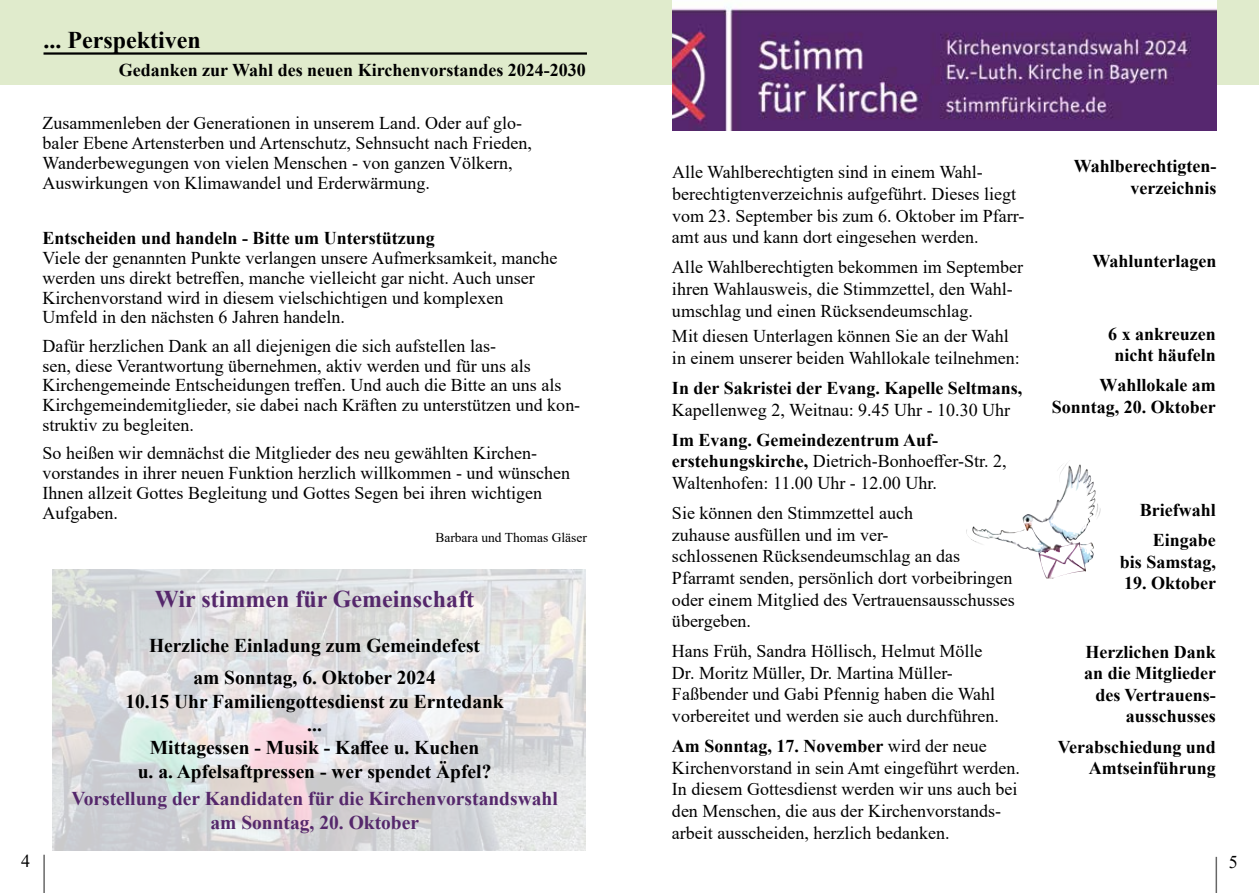
<style>
.page{position:relative;width:1259px;height:893px;background:#fff}
.page>*{position:absolute;margin:0;border:0;box-sizing:border-box;transform-origin:0 0}
.t1{font:700 24px "Times New Roman";color:#55276b}
.t2{font:700 24px "Times New Roman";color:#000}
.t3{font:700 19.5px/23.4px "Times New Roman";color:#000;text-align:center}
.t4{font:700 19.5px/23.4px "Times New Roman";color:#55276b;text-align:center}
.t5{font:18px/21.6px "Times New Roman";color:#000}
.t6{font:700 18px/21.6px "Times New Roman";color:#000;text-align:right}
.t7{font:13.5px "Times New Roman";color:#000}
.s1{font-weight:700}
</style>
<div class="page">
<div style="left:0;top:0;width:1259px;height:84px;background:#e0ebcc"></div>
<hr style="left:43px;top:855px;width:2px;height:38px;background:#000">
<hr style="left:1215px;top:857px;width:2px;height:36px;background:#000">
<img style="left:52px;top:569px;width:533px;height:281px">
<hr style="left:44px;top:52px;width:543px;height:3px;background:#000">
<img style="left:672px;top:0;width:544px;height:130px">
<img style="left:968px;top:463px;width:129px;height:115px">
<h1 class="t2" style="left:44px;top:23px;width:159px">... Perspektiven</h1>
<p class="t6" style="left:119px;top:59px;width:469px">Gedanken zur Wahl des neuen Kirchenvorstandes 2024-2030</p>
<p class="t5" style="left:43px;top:113px;width:491px;line-height:19.8px">Zusammenleben der Generationen in unserem Land. Oder auf glo&shy;baler Ebene Artensterben und Artenschutz, Sehnsucht nach Frieden, Wanderbewegungen von vielen Menschen - von ganzen Völkern, Auswirkungen von Klimawandel und Erderwärmung.</p>
<p class="t6" style="left:43px;top:227px;width:394px">Entscheiden und handeln - Bitte um Unterstützung</p>
<p class="t5" style="left:43px;top:248px;width:516px;line-height:19.8px">Viele der genannten Punkte verlangen unsere Aufmerksamkeit, manche werden uns direkt betreffen, manche vielleicht gar nicht. Auch unser Kirchenvorstand wird in diesem vielschichtigen und komplexen Umfeld in den nächsten 6 Jahren handeln.</p>
<p class="t5" style="left:43px;top:335px;width:539px;line-height:19.8px">Dafür herzlichen Dank an all diejenigen die sich aufstellen las-<br>sen, diese Verantwortung übernehmen, aktiv werden und für uns als Kirchengemeinde Entscheidungen treffen. Und auch die Bitte an uns als Kirchgemeindemitglieder, sie dabei nach Kräften zu unterstützen und kon&shy;struktiv zu begleiten.</p>
<p class="t5" style="left:43px;top:443px;width:529px;line-height:19.8px">So heißen wir demnächst die Mitglieder des neu gewählten Kirchen&shy;vorstandes in ihrer neuen Funktion herzlich willkommen - und wünschen Ihnen allzeit Gottes Begleitung und Gottes Segen bei ihren wichtigen Aufgaben.</p>
<p class="t7" style="left:435px;top:528px;width:153px">Barbara und Thomas Gläser</p>
<h1 class="t1" style="left:155px;top:582px;width:321px">Wir stimmen für Gemeinschaft</h1>
<p class="t3" style="left:149px;top:629px;width:332px;line-height:32px">Herzliche Einladung zum Gemeindefest am Sonntag, 6. Oktober 2024</p>
<p class="t3" style="left:125px;top:689px;width:380px">10.15 Uhr Familiengottesdienst zu Erntedank ...<br>Mittagessen - Musik - Kaffee u. Kuchen<br>u. a. Apfelsaftpressen - wer spendet Äpfel?</p>
<p class="t4" style="left:71px;top:787px;width:488px">Vorstellung der Kandidaten für die Kirchenvorstandswahl am Sonntag, 20. Oktober</p>
<p class="t5" style="left:672px;top:161px;width:354px">Alle Wahlberechtigten sind in einem Wahl&shy;berechtigtenverzeichnis aufgeführt. Dieses liegt vom 23. September bis zum 6. Oktober im Pfarr&shy;amt aus und kann dort eingesehen werden.</p>
<p class="t5" style="left:672px;top:256px;width:353px">Alle Wahlberechtigten bekommen im September ihren Wahlausweis, die Stimmzettel, den Wahl&shy;umschlag und einen Rücksendeumschlag.</p>
<p class="t5" style="left:672px;top:325px;width:349px">Mit diesen Unterlagen können Sie an der Wahl in einem unserer beiden Wahllokale teilnehmen:</p>
<p class="t6" style="left:672px;top:377px;width:352px">In der Sakristei der Evang. Kapelle Seltmans,</p>
<p class="t5" style="left:672px;top:398px;width:340px">Kapellenweg 2, Weitnau: 9.45 Uhr - 10.30 Uhr</p>
<p class="t5" style="left:672px;top:428px;width:336px"><span class="s1">Im Evang. Gemeindezentrum Auf&shy;erstehungskirche,</span> Dietrich-Bonhoeffer-Str. 2,<br>Waltenhofen: 11.00 Uhr - 12.00 Uhr.</p>
<p class="t5" style="left:672px;top:502px;width:344px">Sie können den Stimmzettel auch<br>zuhause ausfüllen und im ver-<br>schlossenen Rücksendeumschlag an das Pfarramt senden, persönlich dort vorbeibringen oder einem Mitglied des Vertrauensausschusses übergeben.</p>
<p class="t5" style="left:672px;top:640px;width:328px">Hans Früh, Sandra Höllisch, Helmut Mölle Dr. Moritz Müller, Dr. Martina Müller-Faßbender und Gabi Pfennig haben die Wahl vorbereitet und werden sie auch durchführen.</p>
<p class="t5" style="left:672px;top:735px;width:349px"><span class="s1">Am Sonntag, 17. November</span> wird der neue Kirchenvorstand in sein Amt eingeführt werden.<br>In diesem Gottesdienst werden wir uns auch bei den Menschen, die aus der Kirchenvorstands&shy;arbeit ausscheiden, herzlich bedanken.</p>
<p class="t6" style="left:1073px;top:155px;width:144px">Wahlberechtigten&shy;verzeichnis</p>
<p class="t6" style="left:1092px;top:250px;width:126px">Wahlunterlagen</p>
<p class="t6" style="left:1108px;top:322px;width:109px;text-align:center">6 x ankreuzen nicht häufeln</p>
<p class="t6" style="left:1051px;top:374px;width:166px">Wahllokale am<br>Sonntag, 20. Oktober</p>
<p class="t6" style="left:1140px;top:494px;width:77px;line-height:30.2px">Briefwahl<br>Eingabe</p>
<p class="t6" style="left:1119px;top:550px;width:98px">bis Samstag,</p>
<p class="t6" style="left:1124px;top:572px;width:93px">19. Oktober</p>
<p class="t6" style="left:1084px;top:640px;width:133px">Herzlichen Dank an die Mitglieder des Vertrauens&shy;ausschusses</p>
<p class="t6" style="left:1058px;top:735px;width:159px">Verabschiedung und<br>Amtseinführung</p>
<p class="t5" style="left:21px;top:850px;width:10px">4</p>
<p class="t5" style="left:1228px;top:851px;width:10px">5</p>
</div>
